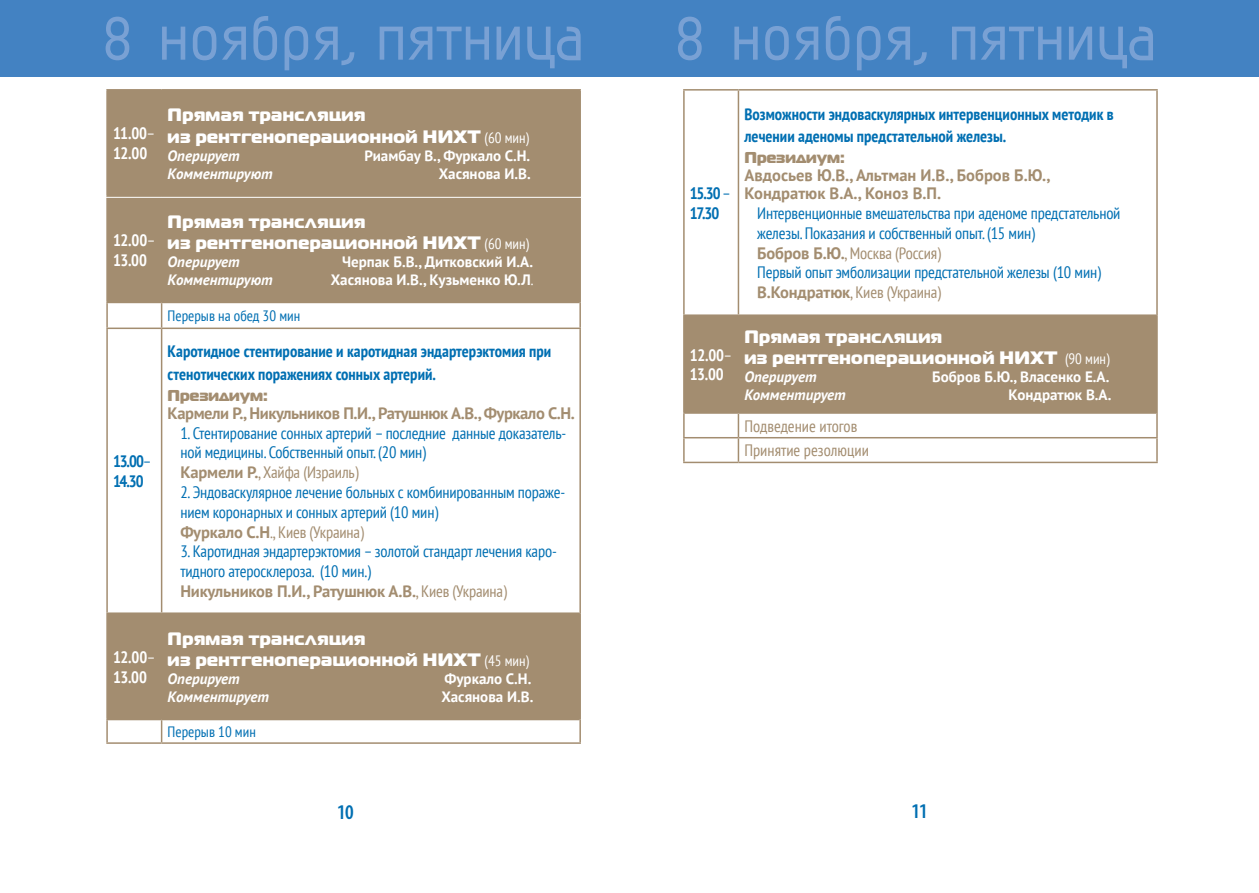
<style>
.page{position:relative;width:1259px;height:893px;background:#fff}
.page>*{position:absolute;margin:0;border:0;box-sizing:border-box;transform-origin:0 0}
.t1{font:700 72px "Magic C";color:#79a1d4}
.t2{font:600 condensed 21px "Myriad Pro";color:#006fb2}
.t3{font:18px/21.6px "Magistral Black C";letter-spacing:.025em;color:#fff}
.t4{font:condensed 16.5px/19.8px "PT Sans";letter-spacing:-.01em;color:#006fb2}
.t5{font:700 condensed 16.5px/19.8px "PT Sans";color:#006fb2}
.t6{font:700 16.5px/18px "PT Sans";color:#a38d70}
.t7{font:700 16.5px "PT Sans";letter-spacing:-.025em;color:#a38d70}
.t8{font:700 condensed 16.5px/19.8px "PT Sans";letter-spacing:-.015em;color:#fff}
.t9{font:condensed 16.5px/24.8px "PT Sans";color:#a38d70}
.t10{font:15.75px "Magistral Black C";color:#a38d70}
.t11{font:700 15px "PT Sans";color:#fff}
.t12{font:italic 700 15px "PT Sans";color:#fff}
.t13{font:condensed 15px "PT Sans";color:#006fb2}
.s1{font-weight:400}
.s2{font-family:"PT Sans";font-stretch:condensed;font-size:15px}
.s3{font-weight:400;font-stretch:condensed}
.s4{font-weight:700;font-stretch:normal;color:#a38d70}
.s5{color:#a38d70}
</style>
<div class="page">
<div style="left:0;top:0;width:1259px;height:77px;background:#4382c2"></div>
<div style="left:108px;top:91px;width:471px;height:104px;background:#a38d70"></div>
<div style="left:108px;top:198px;width:471px;height:104px;background:#a38d70"></div>
<div style="left:108px;top:614px;width:471px;height:105px;background:#a38d70"></div>
<hr style="left:106px;top:89px;width:56px;height:2px;background:#a38d70">
<hr style="left:106px;top:91px;width:2px;height:104px;background:#a38d70">
<hr style="left:162px;top:89px;width:419px;height:2px;background:#a38d70">
<hr style="left:106px;top:195px;width:56px;height:2px;background:#a38d70">
<hr style="left:106px;top:197px;width:2px;height:105px;background:#a38d70">
<hr style="left:162px;top:195px;width:417px;height:2px;background:#a38d70">
<hr style="left:106px;top:302px;width:56px;height:1px;background:#a38d70">
<hr style="left:162px;top:302px;width:417px;height:1px;background:#a38d70">
<hr style="left:106px;top:612px;width:56px;height:2px;background:#a38d70">
<hr style="left:106px;top:614px;width:2px;height:105px;background:#a38d70">
<hr style="left:162px;top:612px;width:417px;height:2px;background:#a38d70">
<hr style="left:161px;top:91px;width:1px;height:104px;background:#a38d70">
<hr style="left:579px;top:91px;width:2px;height:105px;background:#a38d70">
<hr style="left:161px;top:197px;width:1px;height:105px;background:#a38d70">
<hr style="left:579px;top:196px;width:2px;height:106px;background:#a38d70">
<hr style="left:106px;top:303px;width:2px;height:25px;background:#a38d70">
<svg style="left:161px;top:303px;width:1px;height:25px"></svg>
<hr style="left:579px;top:302px;width:2px;height:26px;background:#a38d70">
<hr style="left:106px;top:328px;width:56px;height:1px;background:#a38d70">
<hr style="left:106px;top:329px;width:2px;height:283px;background:#a38d70">
<hr style="left:162px;top:328px;width:419px;height:1px;background:#a38d70">
<hr style="left:161px;top:329px;width:1px;height:283px;background:#a38d70">
<hr style="left:579px;top:329px;width:2px;height:284px;background:#a38d70">
<hr style="left:161px;top:614px;width:1px;height:105px;background:#a38d70">
<hr style="left:579px;top:613px;width:2px;height:106px;background:#a38d70">
<hr style="left:106px;top:720px;width:2px;height:22px;background:#a38d70">
<svg style="left:161px;top:720px;width:1px;height:22px"></svg>
<hr style="left:579px;top:719px;width:2px;height:23px;background:#a38d70">
<hr style="left:106px;top:742px;width:56px;height:2px;background:#a38d70">
<hr style="left:162px;top:742px;width:419px;height:2px;background:#a38d70">
<hr style="left:106px;top:719px;width:56px;height:1px;background:#a38d70">
<hr style="left:162px;top:719px;width:417px;height:1px;background:#a38d70">
<div style="left:684px;top:316px;width:472px;height:96px;background:#a38d70"></div>
<hr style="left:683px;top:89px;width:55px;height:2px;background:#a38d70">
<hr style="left:683px;top:91px;width:1px;height:223px;background:#a38d70">
<hr style="left:738px;top:89px;width:419px;height:2px;background:#a38d70">
<hr style="left:737px;top:91px;width:2px;height:223px;background:#a38d70">
<hr style="left:1156px;top:91px;width:1px;height:224px;background:#a38d70">
<hr style="left:737px;top:316px;width:2px;height:96px;background:#a38d70">
<hr style="left:1156px;top:315px;width:1px;height:98px;background:#a38d70">
<hr style="left:683px;top:437px;width:55px;height:1px;background:#a38d70">
<svg style="left:683px;top:414px;width:1px;height:48px"></svg>
<hr style="left:683px;top:462px;width:55px;height:1px;background:#a38d70">
<hr style="left:683px;top:314px;width:55px;height:2px;background:#a38d70">
<hr style="left:683px;top:316px;width:1px;height:96px;background:#a38d70">
<hr style="left:738px;top:314px;width:418px;height:2px;background:#a38d70">
<hr style="left:737px;top:438px;width:2px;height:24px;background:#a38d70">
<hr style="left:738px;top:462px;width:419px;height:1px;background:#a38d70">
<hr style="left:738px;top:412px;width:418px;height:2px;background:#a38d70">
<hr style="left:737px;top:414px;width:2px;height:23px;background:#a38d70">
<svg style="left:1156px;top:413px;width:1px;height:49px"></svg>
<hr style="left:738px;top:437px;width:419px;height:1px;background:#a38d70">
<hr style="left:683px;top:412px;width:55px;height:2px;background:#a38d70">
<hr style="left:106px;top:197px;width:477px;height:1px;background:#fff">
<h1 class="t1" style="left:102px;top:4px;width:1056px">8 ноября, пятница 8 ноября, пятница</h1>
<p class="t8" style="left:113px;top:123px;width:44px">11.00<span class="s1">–<br></span>12.00</p>
<p class="t8" style="left:113px;top:230px;width:44px">12.00<span class="s1">–<br></span>13.00</p>
<p class="t5" style="left:113px;top:451px;width:40px">13.00<span class="s1">–<br></span>14.30</p>
<p class="t8" style="left:113px;top:647px;width:44px">12.00<span class="s1">–<br></span>13.00</p>
<p class="t3" style="left:168px;top:103px;width:363px">Прямая трансляция<br>из рентгеноперационной НИХТ <span class="s2">(60 мин)</span></p>
<p class="t12" style="left:168px;top:146px;width:74px">Оперирует</p>
<p class="t11" style="left:364px;top:146px;width:167px">Риамбау В., Фуркало С.Н.</p>
<p class="t12" style="left:168px;top:164px;width:107px">Комментируют</p>
<p class="t11" style="left:439px;top:164px;width:94px">Хасянова И.В.</p>
<p class="t3" style="left:168px;top:210px;width:363px">Прямая трансляция<br>из рентгеноперационной НИХТ <span class="s2">(60 мин)</span></p>
<p class="t12" style="left:168px;top:252px;width:74px">Оперирует</p>
<p class="t11" style="left:342px;top:252px;width:192px">Черпак Б.В., Дитковский И.A.</p>
<p class="t12" style="left:168px;top:270px;width:107px">Комментируют</p>
<p class="t11" style="left:331px;top:270px;width:204px">Хасянова И.В., Кузьменко Ю.Л<span class="s3">.</span></p>
<p class="t13" style="left:168px;top:306px;width:134px">Перерыв на обед 30 мин</p>
<p class="t5" style="left:168px;top:340px;width:385px;line-height:22.5px">Каротидное стентирование и каротидная эндартерэктомия при стенотических поражениях сонных артерий.</p>
<p class="t10" style="left:168px;top:385px;width:102px">Президиум:</p>
<p class="t7" style="left:168px;top:402px;width:409px">Кармели Р., Никульников П.И., Ратушнюк А.В., Фуркало С.Н.</p>
<p class="t4" style="left:180px;top:422px;width:387px">1. Стентирование сонных артерий – последние данные доказатель&shy;ной медицины. Собственный опыт. (20 мин)<br><span class="s4">Кармели Р.</span><span class="s5">, Хайфа (Израиль)</span></p>
<p class="t4" style="left:180px;top:482px;width:386px">2. Эндоваскулярное лечение больных с комбинированным пораже&shy;нием коронарных и сонных артерий (10 мин)<br><span class="s4">Фуркало C.Н</span><span class="s5">., Киев (Украина)</span></p>
<p class="t4" style="left:180px;top:541px;width:378px">3. Каротидная эндартерэктомия – золотой стандарт лечения каро&shy;тидного атеросклероза. (10 мин.)<br><span class="s4">Никульников П.И., Ратушнюк А.В.</span><span class="s5">, Киев (Украина)</span></p>
<p class="t3" style="left:168px;top:627px;width:363px">Прямая трансляция<br>из рентгеноперационной НИХТ <span class="s2">(45 мин)</span></p>
<p class="t12" style="left:168px;top:669px;width:74px">Оперирует</p>
<p class="t11" style="left:444px;top:669px;width:88px">Фуркало С.Н.</p>
<p class="t12" style="left:168px;top:687px;width:103px">Комментирует</p>
<p class="t11" style="left:441px;top:687px;width:94px">Хасянова И.В.</p>
<p class="t13" style="left:168px;top:722px;width:90px">Перерыв 10 мин</p>
<p class="t5" style="left:690px;top:183px;width:43px">15.30 <span class="s1">–<br></span>17.30</p>
<p class="t8" style="left:690px;top:345px;width:44px">12.00<span class="s1">–<br></span>13.00</p>
<p class="t5" style="left:744px;top:102px;width:371px;line-height:22.5px">Возможности эндоваскулярных интервенционных методик в лечении аденомы предстательной железы.</p>
<p class="t10" style="left:744px;top:147px;width:102px">Президиум:</p>
<p class="t6" style="left:744px;top:166px;width:307px">Авдосьев Ю.В., Альтман И.В., Бобров Б.Ю.,<br>Кондратюк В.А., Коноз В.П.</p>
<p class="t4" style="left:757px;top:203px;width:365px">Интервенционные вмешательства при аденоме предстательной железы. Показания и собственный опыт. (15 мин)<br><span class="s4">Бобров Б.Ю.</span><span class="s5">, Москва (Россия)<br></span>Первый опыт эмболизации предстательной железы (10 мин)<br><span class="s4">В.Кондратюк</span><span class="s5">, Киев (Украина)</span></p>
<p class="t3" style="left:744px;top:324px;width:367px">Прямая трансляция<br>из рентгеноперационной НИХТ <span class="s2">(90 мин)</span></p>
<p class="t12" style="left:744px;top:367px;width:74px">Оперирует</p>
<p class="t11" style="left:932px;top:367px;width:179px">Бобров Б.Ю., Власенко Е.А.</p>
<p class="t12" style="left:744px;top:385px;width:103px">Комментирует</p>
<p class="t11" style="left:1008px;top:385px;width:104px">Кондратюк В.А.</p>
<p class="t9" style="left:744px;top:413px;width:126px">Подведение итогов<br>Принятие резолюции</p>
<p class="t2" style="left:337px;top:801px;width:18px">10</p>
<p class="t2" style="left:911px;top:799px;width:18px">11</p>
</div>
